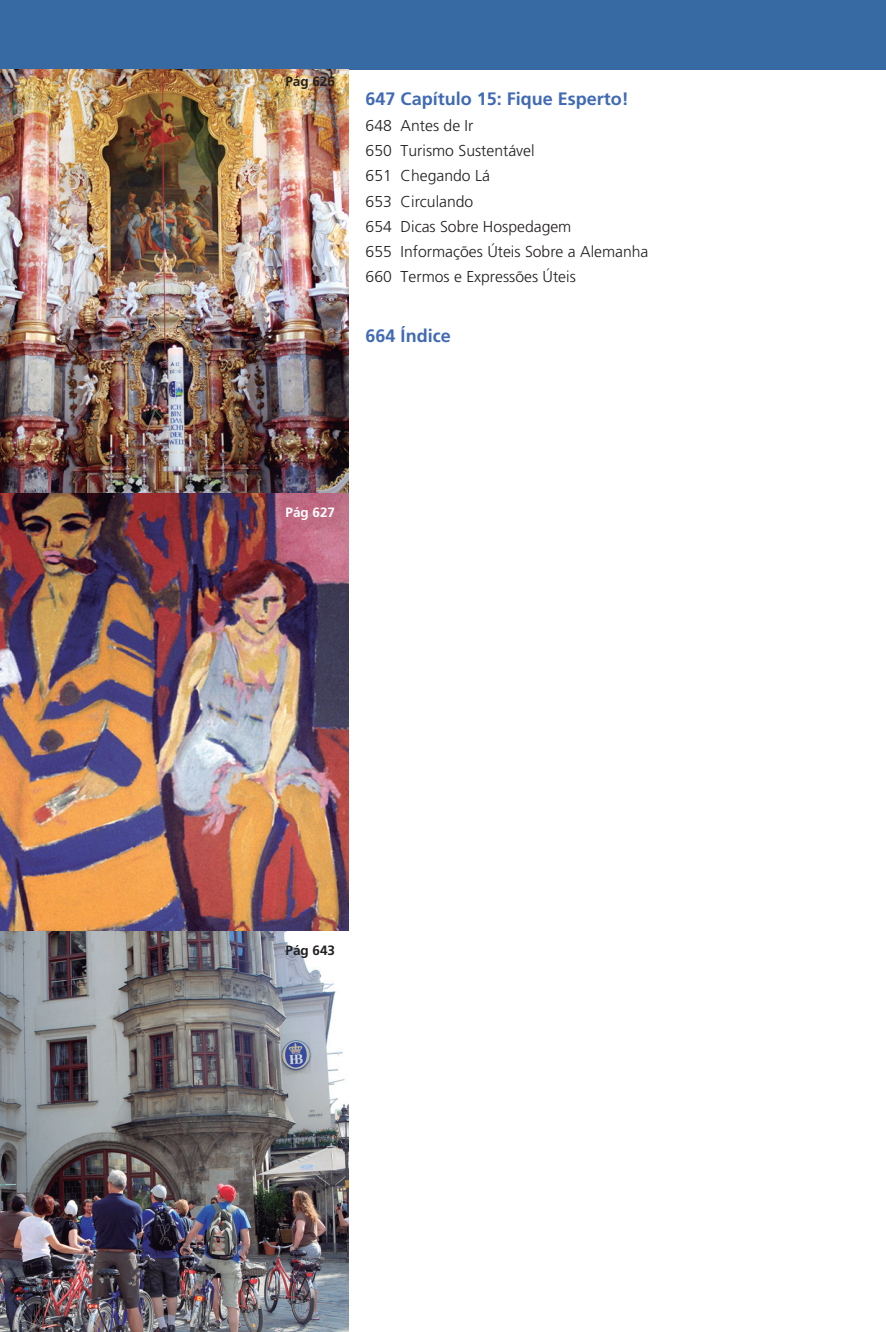
<style>
.page{position:relative;width:886px;height:1332px;background:#fff}
.page>*{position:absolute;margin:0;border:0;box-sizing:border-box;transform-origin:0 0}
.t1{font:700 18px "Frutiger LT Std";color:#406ab4}
.t2{font:300 15.75px/25.2px "Frutiger LT Std";color:#231f20}
.t3{font:700 13.5px "Frutiger LT Std";color:#231f20}
.t4{font:700 13.5px "Frutiger LT Std";color:#fff}
</style>
<div class="page">
<div style="left:0;top:0;width:885px;height:70px;background:#3769a2"></div>
<img style="left:0;top:70px;width:349px;height:1262px">
<p class="t3" style="left:285px;top:74px;width:51px">Pág 626</p>
<p class="t1" style="left:365px;top:89px;width:265px">647 Capítulo 15: Fique Esperto!</p>
<p class="t2" style="left:365px;top:113px;width:284px">648 Antes de Ir<br>650 Turismo Sustentável<br>651 Chegando Lá<br>653 Circulando<br>654 Dicas Sobre Hospedagem<br>655 Informações Úteis Sobre a Alemanha<br>660 Termos e Expressões Úteis</p>
<p class="t1" style="left:365px;top:325px;width:87px">664 Índice</p>
<p class="t4" style="left:285px;top:505px;width:51px">Pág 627</p>
<p class="t3" style="left:285px;top:942px;width:51px">Pág 643</p>
</div>
